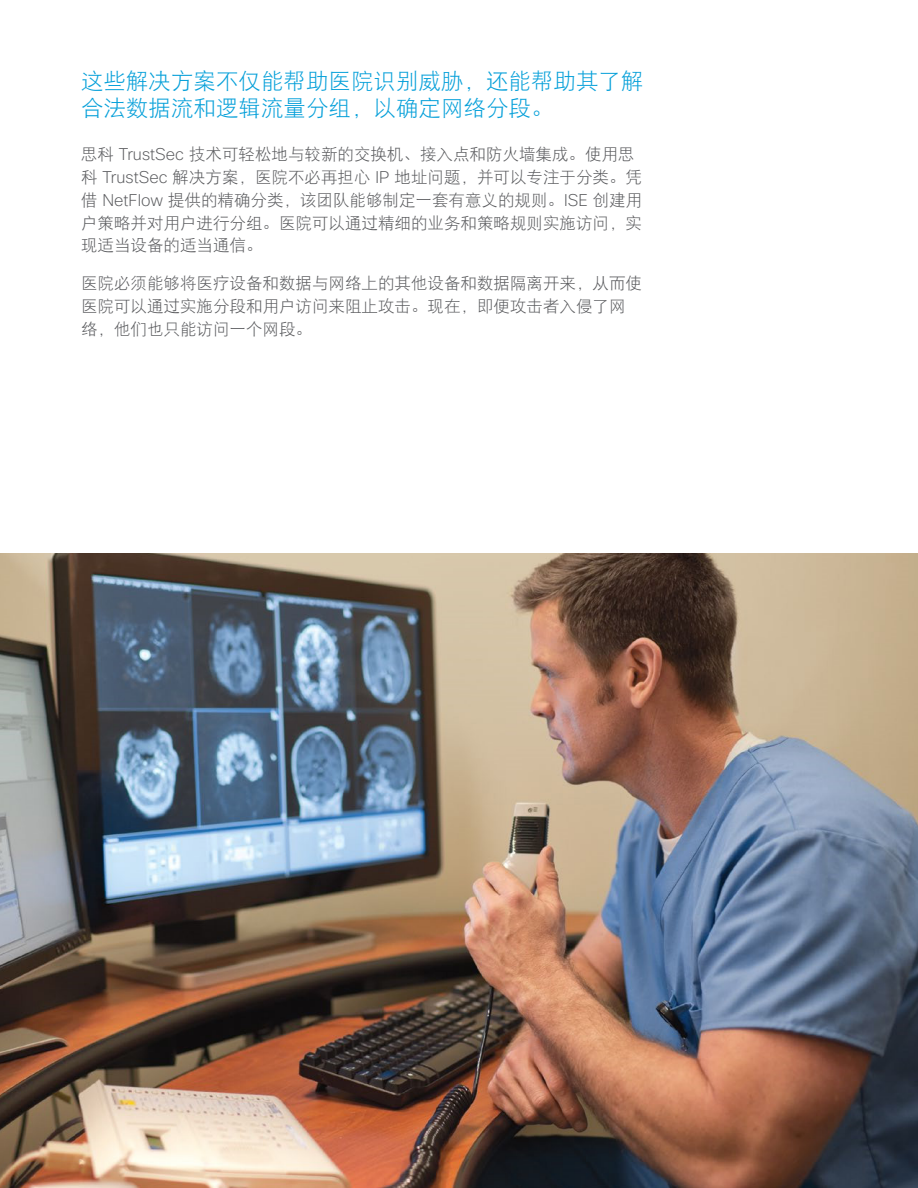
<style>
.page{position:relative;width:918px;height:1188px;background:#fff}
.page>*{position:absolute;margin:0;border:0;box-sizing:border-box;transform-origin:0 0}
.Paragraph_Style23{font:22.5px/27px "DFP Hei W3";color:#049fd9}
.Paragraph_Style2{font:16.5px/22.8px "DFP Hei W3";color:#57585b}
.Paragraph_Style1{font:16.5px/22.8px "DFP Hei W3";color:#57585b}
.s1{font-family:"Cisco Sans";font-weight:200}
</style>
<div class="page">
<img style="left:0;top:554px;width:918px;height:634px">
<p class="Paragraph_Style23" style="left:81px;top:67px;width:564px">这些解决方案不仅能帮助医院识别威胁，还能帮助其了解合法数据流和逻辑流量分组，以确定网络分段。</p>
<p class="Paragraph_Style2" style="left:81px;top:143px;width:563px">思科 <span class="s1">TrustSec</span> 技术可轻松地与较新的交换机、接入点和防火墙集成。使用思科 <span class="s1">TrustSec</span> 解决方案，医院不必再担心 <span class="s1">IP</span> 地址问题，并可以专注于分类。凭借 <span class="s1">NetFlow</span> 提供的精确分类，该团队能够制定一套有意义的规则。<span class="s1">ISE</span> 创建用户策略并对用户进行分组。医院可以通过精细的业务和策略规则实施访问，实现适当设备的适当通信。</p>
<p class="Paragraph_Style1" style="left:81px;top:272px;width:562px">医院必须能够将医疗设备和数据与网络上的其他设备和数据隔离开来，从而使医院可以通过实施分段和用户访问来阻止攻击。现在，即便攻击者入侵了网络，他们也只能访问一个网段。</p>
</div>
